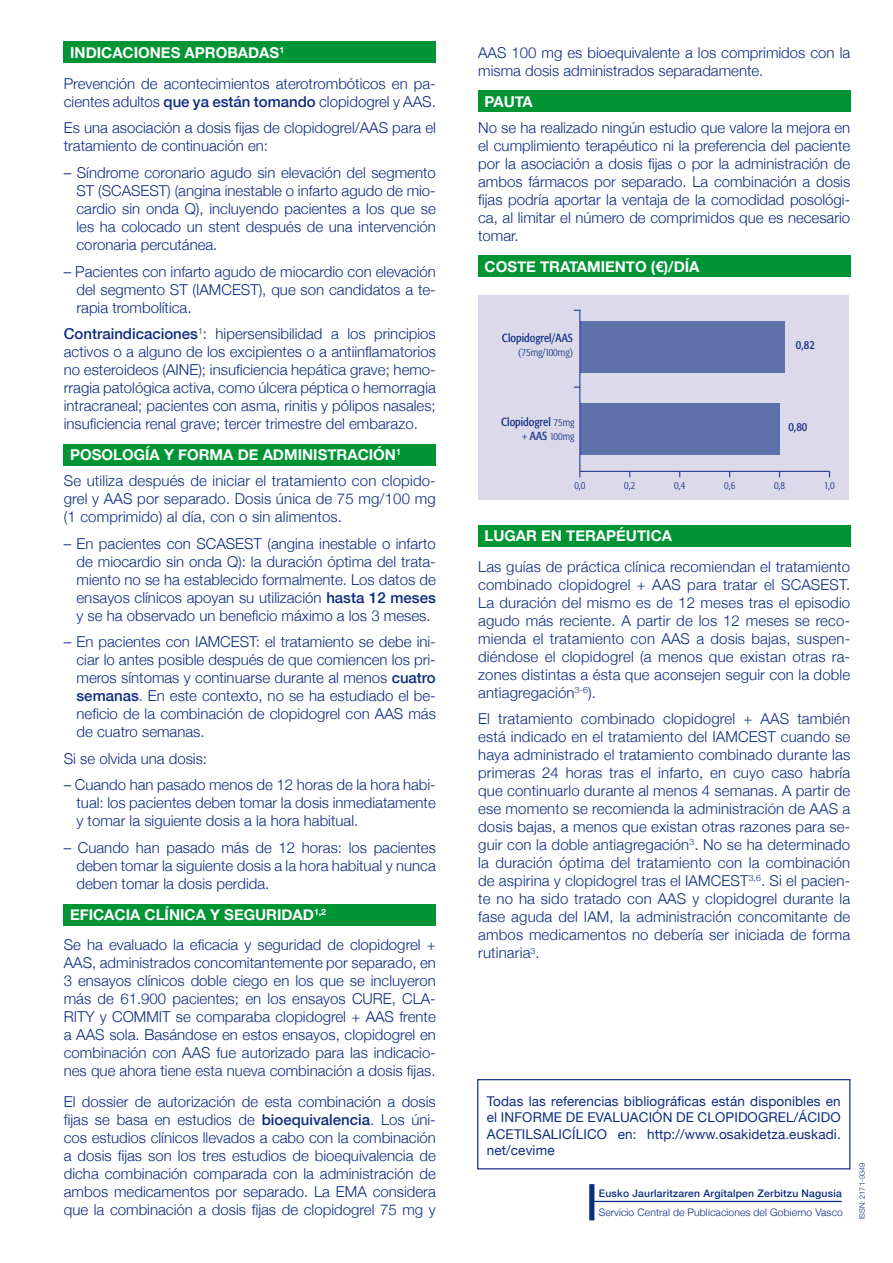
<style>
.page{position:relative;width:893px;height:1263px;background:#fff}
.page>*{position:absolute;margin:0;border:0;box-sizing:border-box;transform-origin:0 0}
.TEXT_NR{font:300 15px/18px "Helvetica Neue";color:#0c2c80;text-align:justify}
.TEX{font:300 15px/18px "Helvetica Neue";color:#0c2c80;text-align:justify}
.TIT_1{font:700 15px "Helvetica Neue";color:#fff}
.t1{font:13.5px/16.5px "Helvetica Neue";letter-spacing:.01em;color:#0c2c80;text-align:justify}
.t2{font:condensed 12px "Formata";color:#0c2c80}
.t3{font:condensed 11.7px "Formata";color:#0c2c80}
.t4{font:300 condensed 10.5px "Formata";color:#0c2c80}
.t5{font:300 10.35px "Helvetica Neue";letter-spacing:.01em;color:#0c2c80}
.t6{font:500 10.35px "Helvetica Neue";letter-spacing:.02em;color:#0c2c80}
.t7{font:300 7.5px "Helvetica Neue";color:#0c2c80}
.s1{font-weight:500}
.s2{font-weight:300;font-size:10.5px}
.s3{font-weight:400;font-size:11.7px}
</style>
<div class="page">
<div style="left:478px;top:90px;width:372px;height:22px;background:#009534"></div>
<div style="left:64px;top:905px;width:372px;height:21px;background:#009534"></div>
<div style="left:64px;top:41px;width:372px;height:21px;background:#009534"></div>
<div style="left:64px;top:444px;width:372px;height:22px;background:#009534"></div>
<div style="left:478px;top:525px;width:372px;height:22px;background:#009534"></div>
<div style="left:478px;top:255px;width:372px;height:21px;background:#009534"></div>
<hr style="left:591px;top:1201px;width:251px;height:1px;background:#0c2c80">
<div style="left:589px;top:1184px;width:5px;height:36px;background:#0c2c80"></div>
<div style="left:477px;top:1079px;width:373px;height:90px;border:1px solid #0c2c80"></div>
<div style="left:478px;top:295px;width:371px;height:204px;background:#dcd9ea"></div>
<hr style="left:580px;top:471px;width:249px;height:1px;background:#0c2c80">
<hr style="left:579px;top:310px;width:1px;height:163px;background:#0c2c80">
<div style="left:580px;top:321px;width:205px;height:51px;background:#5f71aa"></div>
<div style="left:580px;top:403px;width:200px;height:52px;background:#5f71aa"></div>
<p class="TIT_1" style="left:70px;top:39px;width:216px">INDICACIONES APROBADAS<sup>1</sup></p>
<p class="TEXT_NR" style="left:64px;top:74px;width:374px">Prevención de acontecimientos aterotrombóticos en pa&shy;cientes adultos <span class="s1">que ya están tomando</span> clopidogrel y AAS.</p>
<p class="TEXT_NR" style="left:64px;top:118px;width:374px">Es una asociación a dosis fijas de clopidogrel/AAS para el tratamiento de continuación en:</p>
<p class="TEX" style="left:77px;top:163px;width:361px;text-indent:-13px">– Síndrome coronario agudo sin elevación del segmento ST (SCASEST) (angina inestable o infarto agudo de mio&shy;cardio sin onda Q), incluyendo pacientes a los que se les ha colocado un stent después de una intervención coronaria percutánea.</p>
<p class="TEX" style="left:77px;top:261px;width:361px;text-indent:-13px">– Pacientes con infarto agudo de miocardio con elevación del segmento ST (IAMCEST), que son candidatos a te&shy;rapia trombolítica.</p>
<p class="TEXT_NR" style="left:64px;top:324px;width:374px"><span class="s1">Contraindicaciones</span><sup>1</sup>: hipersensibilidad a los principios activos o a alguno de los excipientes o a antiinflamatorios no esteroideos (AINE); insuficiencia hepática grave; hemo&shy;rragia patológica activa, como úlcera péptica o hemorragia intracraneal; pacientes con asma, rinitis y pólipos nasales; insuficiencia renal grave; tercer trimestre del embarazo.</p>
<p class="TIT_1" style="left:70px;top:441px;width:332px">POSOLOGÍA Y FORMA DE ADMINISTRACIÓN<sup>1</sup></p>
<p class="TEXT_NR" style="left:64px;top:471px;width:374px">Se utiliza después de iniciar el tratamiento con clopido&shy;grel y AAS por separado. Dosis única de 75 mg/100 mg (1 comprimido) al día, con o sin alimentos.</p>
<p class="TEX" style="left:77px;top:534px;width:361px;text-indent:-13px">– En pacientes con SCASEST (angina inestable o infarto de miocardio sin onda Q): la duración óptima del trata&shy;miento no se ha establecido formalmente. Los datos de ensayos clínicos apoyan su utilización <span class="s1">hasta 12 meses </span>y se ha observado un beneficio máximo a los 3 meses.</p>
<p class="TEX" style="left:77px;top:632px;width:361px;text-indent:-13px">– En pacientes con IAMCEST: el tratamiento se debe ini&shy;ciar lo antes posible después de que comiencen los pri&shy;meros síntomas y continuarse durante al menos <span class="s1">cuatro semanas</span>. En este contexto, no se ha estudiado el be&shy;neficio de la combinación de clopidogrel con AAS más de cuatro semanas.</p>
<p class="TEXT_NR" style="left:64px;top:749px;width:145px">Si se olvida una dosis:</p>
<p class="TEX" style="left:77px;top:775px;width:361px;text-indent:-13px">– Cuando han pasado menos de 12 horas de la hora habi&shy;tual: los pacientes deben tomar la dosis inmediatamente y tomar la siguiente dosis a la hora habitual.</p>
<p class="TEX" style="left:77px;top:838px;width:361px;text-indent:-13px">– Cuando han pasado más de 12 horas: los pacientes deben tomar la siguiente dosis a la hora habitual y nunca deben tomar la dosis perdida.</p>
<p class="TIT_1" style="left:70px;top:901px;width:257px">EFICACIA CLÍNICA Y SEGURIDAD<sup>1,2</sup></p>
<p class="TEXT_NR" style="left:64px;top:935px;width:374px">Se ha evaluado la eficacia y seguridad de clopidogrel + AAS, administrados concomitantemente por separado, en 3 ensayos clínicos doble ciego en los que se incluyeron más de 61.900 pacientes; en los ensayos CURE, CLA-RITY y COMMIT se comparaba clopidogrel + AAS frente a AAS sola. Basándose en estos ensayos, clopidogrel en combinación con AAS fue autorizado para las indicacio&shy;nes que ahora tiene esta nueva combinación a dosis fijas.</p>
<p class="TEXT_NR" style="left:64px;top:1092px;width:374px">El dossier de autorización de esta combinación a dosis fijas se basa en estudios de <span class="s1">bioequivalencia</span>. Los úni&shy;cos estudios clínicos llevados a cabo con la combinación a dosis fijas son los tres estudios de bioequivalencia de dicha combinación comparada con la administración de ambos medicamentos por separado. La EMA considera que la combinación a dosis fijas de clopidogrel 75 mg y</p>
<p class="TEXT_NR" style="left:478px;top:43px;width:374px">AAS 100 mg es bioequivalente a los comprimidos con la misma dosis administrados separadamente.</p>
<p class="TIT_1" style="left:485px;top:88px;width:50px">PAUTA</p>
<p class="TEXT_NR" style="left:478px;top:118px;width:374px">No se ha realizado ningún estudio que valore la mejora en el cumplimiento terapéutico ni la preferencia del paciente por la asociación a dosis fijas o por la administración de ambos fármacos por separado. La combinación a dosis fijas podría aportar la ventaja de la comodidad posológi&shy;ca, al limitar el número de comprimidos que es necesario tomar.</p>
<p class="TIT_1" style="left:485px;top:253px;width:216px">COSTE TRATAMIENTO (€)/DÍA</p>
<p class="t3" style="left:502px;top:331px;width:73px">Clopidogrel/AAS</p>
<p class="t4" style="left:518px;top:346px;width:56px">(75mg/100mg)</p>
<p class="t3" style="left:501px;top:415px;width:75px">Clopidogrel <span class="s2">75mg</span></p>
<p class="t4" style="left:522px;top:430px;width:54px">+ <span class="s3">AAS</span> 100mg</p>
<p class="t2" style="left:796px;top:337px;width:20px">0,82</p>
<p class="t2" style="left:788px;top:419px;width:20px">0,80</p>
<p class="t4" style="left:574px;top:479px;width:13px">0,0</p>
<p class="t4" style="left:624px;top:479px;width:13px">0,2</p>
<p class="t4" style="left:674px;top:479px;width:13px">0,4</p>
<p class="t4" style="left:724px;top:479px;width:13px">0,6</p>
<p class="t4" style="left:774px;top:479px;width:13px">0,8</p>
<p class="t4" style="left:824px;top:479px;width:12px">1,0</p>
<p class="TIT_1" style="left:485px;top:522px;width:189px">LUGAR EN TERAPÉUTICA</p>
<p class="TEXT_NR" style="left:478px;top:557px;width:374px">Las guías de práctica clínica recomiendan el tratamiento combinado clopidogrel + AAS para tratar el SCASEST.<br>La duración del mismo es de 12 meses tras el episodio agudo más reciente. A partir de los 12 meses se reco&shy;mienda el tratamiento con AAS a dosis bajas, suspen&shy;diéndose el clopidogrel (a menos que existan otras ra&shy;zones distintas a ésta que aconsejen seguir con la doble antiagregación<sup>3-6</sup>).</p>
<p class="TEXT_NR" style="left:478px;top:709px;width:374px">El tratamiento combinado clopidogrel + AAS también está indicado en el tratamiento del IAMCEST cuando se haya administrado el tratamiento combinado durante las primeras 24 horas tras el infarto, en cuyo caso habría que continuarlo durante al menos 4 semanas. A partir de ese momento se recomienda la administración de AAS a dosis bajas, a menos que existan otras razones para se&shy;guir con la doble antiagregación<sup>3</sup>. No se ha determinado la duración óptima del tratamiento con la combinación de aspirina y clopidogrel tras el IAMCEST<sup>3,6</sup>. Si el pacien&shy;te no ha sido tratado con AAS y clopidogrel durante la fase aguda del IAM, la administración concomitante de ambos medicamentos no debería ser iniciada de forma rutinaria<sup>3</sup>.</p>
<p class="t1" style="left:487px;top:1092px;width:355px">Todas las referencias bibliográficas están disponibles en el INFORME DE EVALUACIÓN DE CLOPIDOGREL/ÁCIDO ACETILSALICÍLICO en: http://www.osakidetza.euskadi. net/cevime</p>
<p class="t6" style="left:599px;top:1184px;width:245px">Eusko Jaurlaritzaren Argitalpen Zerbitzu Nagusia</p>
<p class="t5" style="left:599px;top:1204px;width:246px">Servicio Central de Publicaciones del Gobierno Vasco</p>
<p class="t7" style="left:856px;top:1219px;width:58px;rotate:-90deg">ISSN: 2171-9349</p>
</div>
